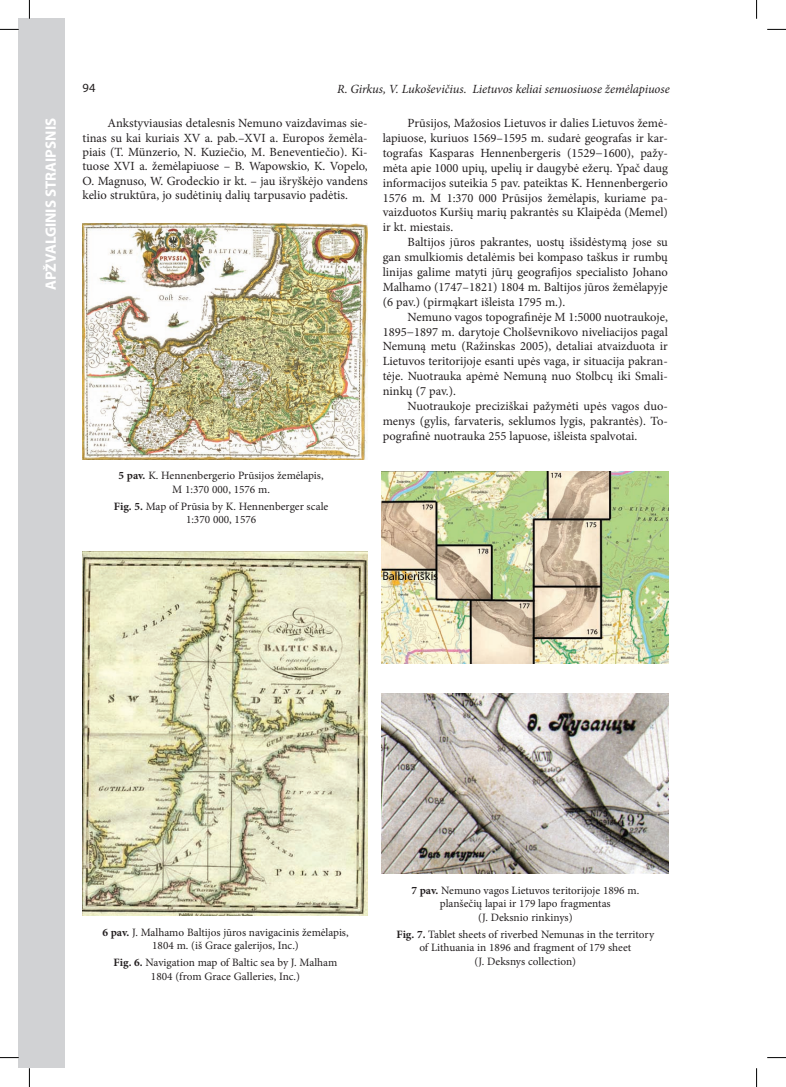
<style>
.page{position:relative;width:786px;height:1087px;background:#fff}
.page>*{position:absolute;margin:0;border:0;box-sizing:border-box;transform-origin:0 0}
.t1{font:700 15px "Myriad Pro";color:#fff}
.t2{font:12.5px/14.9px "Minion Pro";color:#231f20;text-align:justify}
.t3{font:italic 12.5px "Minion Pro";letter-spacing:-.005em;color:#231f20}
.t4{font:12.5px "Myriad Pro";color:#231f20}
.t5{font:11.25px/13.5px "Minion Pro";color:#231f20;text-align:center}
.s1{font-weight:700}
</style>
<div class="page">
<div style="left:19px;top:19px;width:46px;height:1049px;background:#d1d2d4"></div>
<img style="left:83px;top:223px;width:284px;height:236px">
<img style="left:82px;top:551px;width:286px;height:364px">
<img style="left:381px;top:471px;width:287px;height:192px">
<img style="left:381px;top:693px;width:287px;height:180px">
<svg style="left:0;top:29px;width:19px;height:1px"></svg>
<svg style="left:767px;top:29px;width:18px;height:1px"></svg>
<svg style="left:0;top:1056px;width:19px;height:2px"></svg>
<svg style="left:767px;top:1057px;width:18px;height:1px"></svg>
<svg style="left:29px;top:0;width:1px;height:19px"></svg>
<svg style="left:29px;top:1068px;width:1px;height:18px"></svg>
<svg style="left:756px;top:0;width:1px;height:19px"></svg>
<svg style="left:756px;top:1068px;width:1px;height:18px"></svg>
<p class="t1" style="left:41px;top:290px;width:174px;rotate:-90deg">APŽVALGINIS STRAIPSNIS</p>
<p class="t4" style="left:83px;top:80px;width:14px">94</p>
<p class="t3" style="left:337px;top:80px;width:334px">R. Girkus, V. Lukoševičius. Lietuvos keliai senuosiuose žemėlapiuose</p>
<p class="t2" style="left:83px;top:116px;width:286px;line-height:14.4px;text-indent:25px">Ankstyviausias detalesnis Nemuno vaizdavimas sie&shy;tinas su kai kuriais XV a. pab.–XVI a. Europos žemėla&shy;piais (T. Münzerio, N. Kuziečio, M. Beneventiečio). Ki&shy;tuose XVI a. žemėlapiuose – B. Wapowskio, K. Vopelo, O. Magnuso, W. Grodeckio ir kt. – jau išryškėjo vandens kelio struktūra, jo sudėtinių dalių tarpusavio padėtis.</p>
<p class="t2" style="left:382px;top:116px;width:286px;text-indent:25px">Prūsijos, Mažosios Lietuvos ir dalies Lietuvos žemė&shy;lapiuose, kuriuos 1569–1595 m. sudarė geografas ir kar&shy;tografas Kasparas Hennenbergeris (1529−1600), pažy&shy;mėta apie 1000 upių, upelių ir daugybė ežerų. Ypač daug informacijos suteikia 5 pav. pateiktas K. Hennenbergerio 1576 m. M 1:370 000 Prūsijos žemėlapis, kuriame pa&shy;vaizduotos Kuršių marių pakrantės su Klaipėda (Memel) ir kt. miestais.</p>
<p class="t2" style="left:382px;top:235px;width:286px;text-indent:25px">Baltijos jūros pakrantes, uostų išsidėstymą jose su gan smulkiomis detalėmis bei kompaso taškus ir rumbų linijas galime matyti jūrų geografijos specialisto johano Malhamo (1747–1821) 1804 m. Baltijos jūros žemėlapyje (6 pav.) (pirmąkart išleista 1795 m.).</p>
<p class="t2" style="left:382px;top:309px;width:286px;text-indent:25px">Nemuno vagos topografinėje M 1:5000 nuotraukoje, 1895−1897 m. darytoje Cholševnikovo niveliacijos pagal Nemuną metu (Ražinskas 2005), detaliai atvaizduota ir Lietuvos teritorijoje esanti upės vaga, ir situacija pakran&shy;tėje. Nuotrauka apėmė Nemuną nuo Stolbcų iki Smali&shy;ninkų (7 pav.).</p>
<p class="t2" style="left:382px;top:398px;width:286px;text-indent:25px">Nuotraukoje preciziškai pažymėti upės vagos duo&shy;menys (gylis, farvateris, seklumos lygis, pakrantės). To&shy;pografinė nuotrauka 255 lapuose, išleista spalvotai.</p>
<p class="t5" style="left:118px;top:469px;width:206px"><span class="s1">5 pav.</span> K. Hennenbergerio Prūsijos žemėlapis,<br>M 1:370 000, 1576 m.</p>
<p class="t5" style="left:114px;top:499px;width:216px"><span class="s1">Fig. 5.</span> Map of Prūsia by K. Hennenberger scale<br>1:370 000, 1576</p>
<p class="t5" style="left:102px;top:925px;width:248px"><span class="s1">6 pav.</span> j. Malhamo Baltijos jūros navigacinis žemėlapis,<br>1804 m. (iš Grace galerijos, Inc.)</p>
<p class="t5" style="left:114px;top:955px;width:225px"><span class="s1">Fig. 6.</span> Navigation map of Baltic sea by j. Malham<br>1804 (from Grace Galleries, Inc.)</p>
<p class="t5" style="left:411px;top:883px;width:229px"><span class="s1">7 pav.</span> Nemuno vagos Lietuvos teritorijoje 1896 m. planšečių lapai ir 179 lapo fragmentas<br>(j. Deksnio rinkinys)</p>
<p class="t5" style="left:396px;top:927px;width:259px"><span class="s1">Fig. 7.</span> Tablet sheets of riverbed Nemunas in the territory of Lithuania in 1896 and fragment of 179 sheet<br>(j. Deksnys collection)</p>
</div>
